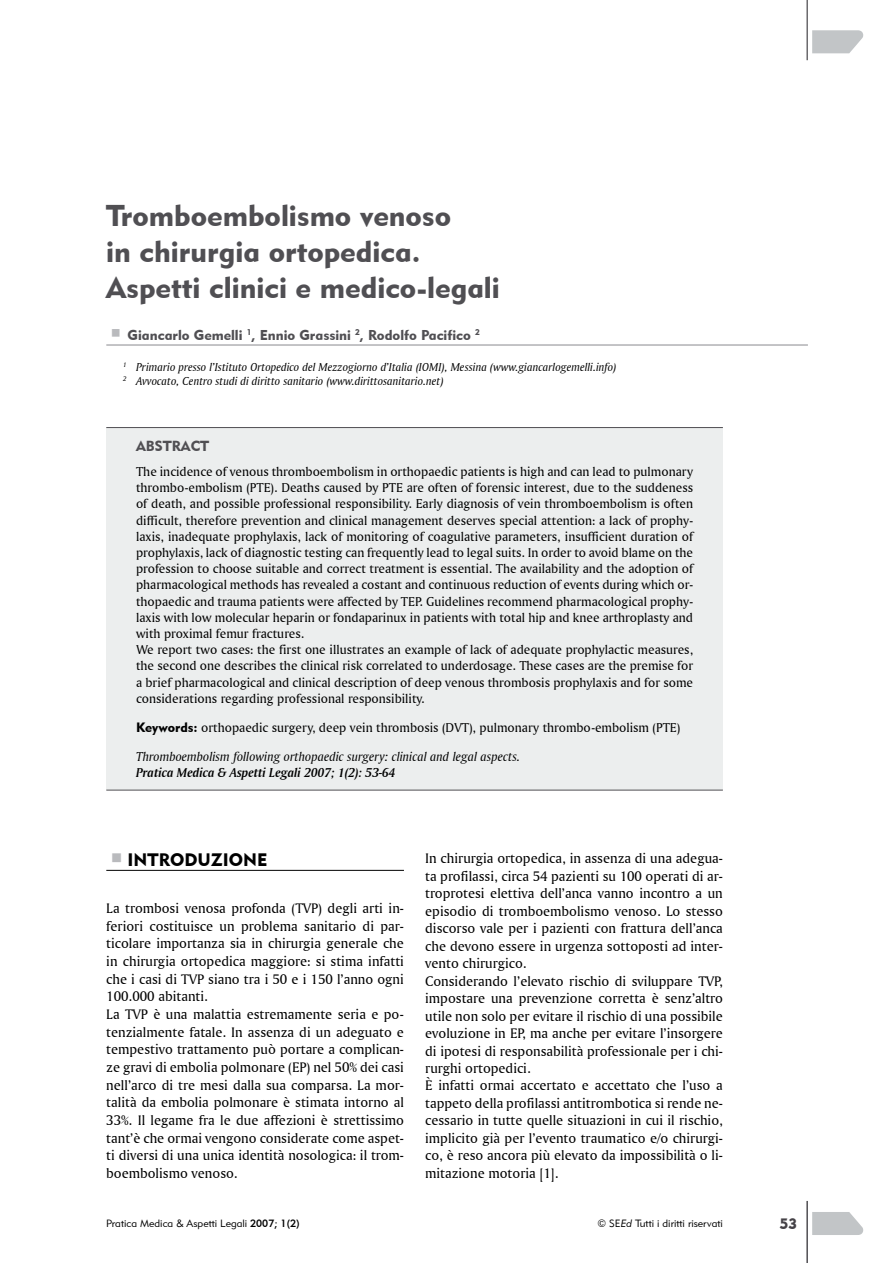
<style>
.page{position:relative;width:893px;height:1263px;background:#fff}
.page>*{position:absolute;margin:0;border:0;box-sizing:border-box;transform-origin:0 0}
.t1{font:30px/36px "Geometric 415 BT Black A";color:#504f53}
.t2{font:18px "Geometric 415 BT Black A";color:#000}
.t3{font:15px "Geometric 415 BT Black A";color:#454247}
.t4{font:14.55px/17.5px "Amerigo BT Roman A";color:#000}
.t5{font:14.55px "Geometric 415 BT Black A";color:#504f53}
.t6{font:14.25px "Geometric 415 BT Black A";color:#504f53}
.t7{font:13.5px/16.2px "Amerigo BT Roman A";color:#000}
.t8{font:13.5px "Amerigo BT Italic A";color:#000}
.t9{font:13.5px "Amerigo BT Bold Italic A";color:#000}
.t10{font:12px/14.4px "Amerigo BT Italic A";color:#000}
.t11{font:10.5px "Geometric 415 BT Lite A";color:#000}
.t12{font:8.25px "Geometric 415 BT Black A";color:#504f53}
.s1{font-family:"Geometric 415 BT Black A"}
.s2{font-family:"Geometric 415 BT Medium A"}
.s3{font-family:"Geometric 415 BT Lite Italic A"}
</style>
<div class="page">
<svg style="left:812px;top:1212px;width:51px;height:23px"></svg>
<hr style="left:806px;top:1201px;width:2px;height:62px;background:#504f53">
<hr style="left:806px;top:0;width:2px;height:60px;background:#504f53">
<svg style="left:812px;top:30px;width:51px;height:23px"></svg>
<hr style="left:106px;top:344px;width:702px;height:2px;background:#97979b">
<div style="left:106px;top:427px;width:617px;height:363px;background:#eceeee"></div>
<hr style="left:106px;top:427px;width:617px;height:1px;background:#504f53">
<hr style="left:106px;top:790px;width:617px;height:1px;background:#504f53">
<hr style="left:106px;top:870px;width:298px;height:1px;background:#000">
<h1 class="t1" style="left:106px;top:197px;width:395px">Tromboembolismo venoso<br>in chirurgia ortopedica.<br>Aspetti clinici e medico-legali</h1>
<p class="t6" style="left:128px;top:326px;width:345px">Giancarlo Gemelli <sup>1</sup>, Ennio Grassini <sup>2</sup>, Rodolfo Pacifico</p>
<p class="t12" style="left:475px;top:327px;width:6px">2</p>
<p class="t10" style="left:123px;top:359px;width:495px"><sup>1</sup> Primario presso l’Istituto Ortopedico del Mezzogiorno d’Italia (IOMI), Messina (www.giancarlogemelli.info)<br><sup>2</sup> Avvocato, Centro studi di diritto sanitario (www.dirittosanitario.net)</p>
<p class="t5" style="left:136px;top:437px;width:75px">ABSTRACT</p>
<p class="t7" style="left:136px;top:463px;width:559px">The incidence of venous thromboembolism in orthopaedic patients is high and can lead to pulmonary thrombo-embolism (PTE). Deaths caused by PTE are often of forensic interest, due to the suddeness of death, and possible professional responsibility. Early diagnosis of vein thromboembolism is often difficult, therefore prevention and clinical management deserves special attention: a lack of prophy&shy;laxis, inadequate prophylaxis, lack of monitoring of coagulative parameters, insufficient duration of prophylaxis, lack of diagnostic testing can frequently lead to legal suits. In order to avoid blame on the profession to choose suitable and correct treatment is essential. The availability and the adoption of pharmacological methods has revealed a costant and continuous reduction of events during which or&shy;thopaedic and trauma patients were affected by TEP. Guidelines recommend pharmacological prophy&shy;laxis with low molecular heparin or fondaparinux in patients with total hip and knee arthroplasty and with proximal femur fractures.<br>We report two cases: the first one illustrates an example of lack of adequate prophylactic measures, the second one describes the clinical risk correlated to underdosage. These cases are the premise for a brief pharmacological and clinical description of deep venous thrombosis prophylaxis and for some considerations regarding professional responsibility.</p>
<p class="t7" style="left:136px;top:719px;width:546px"><span class="s1">Keywords:</span> orthopaedic surgery, deep vein thrombosis (DVT), pulmonary thrombo-embolism (PTE)</p>
<p class="t8" style="left:136px;top:748px;width:386px">Thromboembolism following orthopaedic surgery: clinical and legal aspects.</p>
<p class="t9" style="left:136px;top:764px;width:261px">Pratica Medica &amp; Aspetti Legali 2007; 1(2): 53-64</p>
<p class="t2" style="left:128px;top:848px;width:141px">INTRODUZIONE</p>
<p class="t4" style="left:106px;top:899px;width:299px">La trombosi venosa profonda (TVP) degli arti in&shy;feriori costituisce un problema sanitario di par&shy;ticolare importanza sia in chirurgia generale che in chirurgia ortopedica maggiore: si stima infatti che i casi di TVP siano tra i 50 e i 150 l’anno ogni 100.000 abitanti.<br>La TVP è una malattia estremamente seria e po&shy;tenzialmente fatale. In assenza di un adeguato e tempestivo trattamento può portare a complican&shy;ze gravi di embolia polmonare (EP) nel 50% dei casi nell’arco di tre mesi dalla sua comparsa. La mor&shy;talità da embolia polmonare è stimata intorno al 33%. Il legame fra le due affezioni è strettissimo tant’è che ormai vengono considerate come aspet&shy;ti diversi di una unica identità nosologica: il trom&shy;boembolismo venoso.</p>
<p class="t4" style="left:425px;top:849px;width:299px">In chirurgia ortopedica, in assenza di una adegua&shy;ta profilassi, circa 54 pazienti su 100 operati di ar&shy;troprotesi elettiva dell’anca vanno incontro a un episodio di tromboembolismo venoso. Lo stesso discorso vale per i pazienti con frattura dell’anca che devono essere in urgenza sottoposti ad inter&shy;vento chirurgico.<br>Considerando l’elevato rischio di sviluppare TVP, impostare una prevenzione corretta è senz’altro utile non solo per evitare il rischio di una possibile evoluzione in EP, ma anche per evitare l’insorgere di ipotesi di responsabilità professionale per i chi&shy;rurghi ortopedici.<br>È infatti ormai accertato e accettato che l’uso a tappeto della profilassi antitrombotica si rende ne&shy;cessario in tutte quelle situazioni in cui il rischio, implicito già per l’evento traumatico e/o chirurgi&shy;co, è reso ancora più elevato da impossibilità o li&shy;mitazione motoria [1].</p>
<p class="t11" style="left:106px;top:1217px;width:195px">Pratica Medica &amp; Aspetti Legali <span class="s2">2007; 1(2)</span></p>
<p class="t11" style="left:597px;top:1217px;width:127px">© SE<span class="s3">Ed</span> Tutti i diritti riservati</p>
<p class="t3" style="left:780px;top:1215px;width:19px">53</p>
</div>
